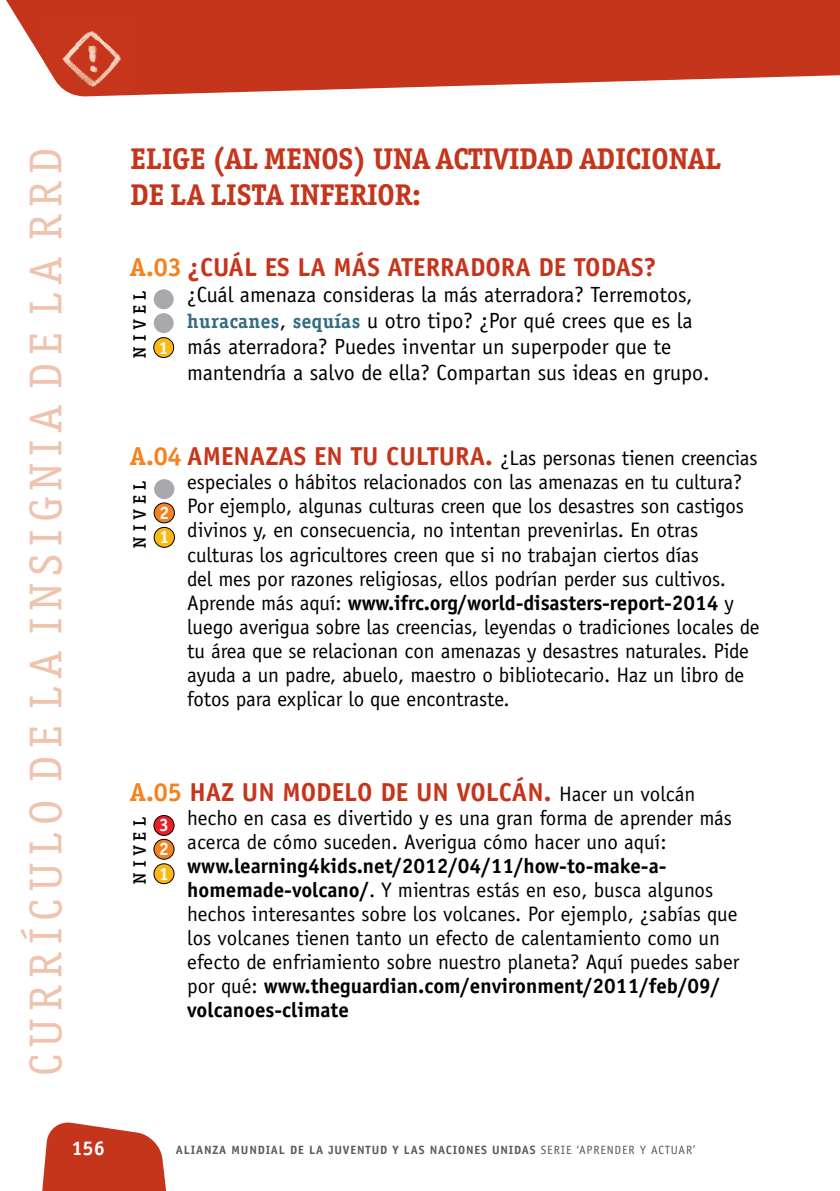
<style>
.page{position:relative;width:840px;height:1191px;background:#fff}
.page>*{position:absolute;margin:0;border:0;box-sizing:border-box;transform-origin:0 0}
.t1{font:46px "Officina Ser ITC Std";letter-spacing:.165em;color:#efc3ae}
.t2{font:700 30px/36px "Officina Ser ITC Std";color:#c5351c}
.t3{font:700 26px "Officina Sans Std";color:#c5351c}
.t4{font:22px/26px "Officina Sans Std";color:#000}
.t5{font:21px/24px "Officina Sans Std";letter-spacing:-.005em;color:#000}
.t6{font:700 20px "Officina Sans Std";color:#fff}
.t7{font:500 18px "Officina Ser ITC Std";letter-spacing:.315em;color:#000}
.t8{font:700 18px/24.2px "Officina Ser ITC Std";color:#fff}
.t9{font:700 12px "Officina Sans Std";letter-spacing:.07em;color:#58595b}
.s1{font-family:"Officina Ser ITC Std";color:#f58220}
.s2{font-family:"Officina Ser ITC Std";font-weight:700;font-size:20px;color:#346c81}
.s3{font-family:"Officina Ser ITC Std";font-weight:700;font-size:26px;color:#f58220}
.s4{font-weight:700;font-size:26px;color:#c5351c}
.s5{font-weight:700}
.s6{font-weight:400;font-size:21px;color:#000}
.s7{font-weight:400}
</style>
<div class="page">
<svg style="left:42px;top:1122px;width:125px;height:69px"></svg>
<div style="left:645px;top:0;width:194px;height:81px;background:#c5351c"></div>
<svg style="left:6px;top:0;width:639px;height:97px;background:#cc4f3a"></svg>
<img style="left:44px;top:17px;width:89px;height:77px">
<div style="left:154px;top:337px;width:19px;height:20px;background:#fdb913;border-radius:50%"></div>
<div style="left:153px;top:337px;width:21px;height:21px;border:1px solid #000;border-radius:50%"></div>
<div style="left:154px;top:313px;width:19px;height:20px;background:#a7a9ac;border-radius:50%"></div>
<div style="left:154px;top:289px;width:19px;height:20px;background:#a7a9ac;border-radius:50%"></div>
<div style="left:154px;top:527px;width:20px;height:20px;background:#fdb913;border-radius:50%"></div>
<div style="left:154px;top:527px;width:20px;height:20px;border:1px solid #000;border-radius:50%"></div>
<div style="left:154px;top:503px;width:20px;height:20px;background:#f58220;border-radius:50%"></div>
<div style="left:154px;top:503px;width:20px;height:20px;border:1px solid #000;border-radius:50%"></div>
<div style="left:154px;top:479px;width:20px;height:20px;background:#a7a9ac;border-radius:50%"></div>
<div style="left:154px;top:863px;width:20px;height:20px;background:#fdb913;border-radius:50%"></div>
<div style="left:154px;top:863px;width:20px;height:21px;border:1px solid #000;border-radius:50%"></div>
<div style="left:154px;top:839px;width:20px;height:20px;background:#f58220;border-radius:50%"></div>
<div style="left:154px;top:839px;width:20px;height:20px;border:1px solid #000;border-radius:50%"></div>
<div style="left:154px;top:815px;width:20px;height:20px;background:#ed1d24;border-radius:50%"></div>
<div style="left:154px;top:815px;width:20px;height:20px;border:1px solid #000;border-radius:50%"></div>
<h1 class="t1" style="left:19px;top:1076px;width:930px;rotate:-90deg">CURRÍCULO DE LA INSIGNIA DE LA RRD</h1>
<h2 class="t2" style="left:130px;top:141px;width:591px">ELIGE (AL MENOS) UNA ACTIVIDAD ADICIONAL<br>DE LA LISTA INFERIOR:</h2>
<p class="t3" style="left:130px;top:251px;width:527px"><span class="s1">A.03</span> ¿CUÁL ES LA MÁS ATERRADORA DE TODAS?</p>
<p class="t4" style="left:187px;top:282px;width:523px">¿Cuál amenaza consideras la más aterradora? Terremotos, <span class="s2">huracanes</span>, <span class="s2">sequías</span> u otro tipo? ¿Por qué crees que es la más aterradora? Puedes inventar un superpoder que te mantendría a salvo de ella? Compartan sus ideas en grupo.</p>
<p class="t7" style="left:129px;top:358px;width:69px;rotate:-90deg">NIVEL</p>
<p class="t8" style="left:159px;top:335px;width:11px">1</p>
<p class="t5" style="left:187px;top:446px;width:573px;text-indent:-57px"><span class="s3">A.04</span> <span class="s4">AMENAZAS EN TU CULTURA.</span> ¿Las personas tienen creencias especiales o hábitos relacionados con las amenazas en tu cultura?<br>Por ejemplo, algunas culturas creen que los desastres son castigos divinos y, en consecuencia, no intentan prevenirlas. En otras culturas los agricultores creen que si no trabajan ciertos días<br>del mes por razones religiosas, ellos podrían perder sus cultivos.<br>Aprende más aquí: <span class="s5">www.ifrc.org/world-disasters-report-2014</span> y luego averigua sobre las creencias, leyendas o tradiciones locales de tu área que se relacionan con amenazas y desastres naturales. Pide ayuda a un padre, abuelo, maestro o bibliotecario. Haz un libro de fotos para explicar lo que encontraste.</p>
<p class="t7" style="left:129px;top:548px;width:69px;rotate:-90deg">NIVEL</p>
<p class="t8" style="left:159px;top:500px;width:11px">2<br>1</p>
<p class="t3" style="left:130px;top:775px;width:566px"><span class="s1">A.05</span> HAZ UN MODELO DE UN VOLCÁN. <span class="s6">Hacer un volcán</span></p>
<p class="t5" style="left:187px;top:805px;width:546px">hecho en casa es divertido y es una gran forma de aprender más acerca de cómo suceden. Averigua cómo hacer uno aquí:</p>
<p class="t5" style="left:187px;top:853px;width:553px"><span class="s5">www.learning4kids.net/2012/04/11/how-to-make-a&shy;homemade-volcano/</span>. Y mientras estás en eso, busca algunos hechos interesantes sobre los volcanes. Por ejemplo, ¿sabías que los volcanes tienen tanto un efecto de calentamiento como un efecto de enfriamiento sobre nuestro planeta? Aquí puedes saber por qué: <span class="s5">www.theguardian.com/environment/2011/feb/09/ volcanoes-climate</span></p>
<p class="t7" style="left:129px;top:884px;width:69px;rotate:-90deg">NIVEL</p>
<p class="t8" style="left:159px;top:813px;width:11px;text-align:justify">3<br>2<br>1</p>
<p class="t6" style="left:71px;top:1135px;width:35px">156</p>
<p class="t9" style="left:176px;top:1142px;width:520px">ALIANZA MUNDIAL DE LA JUVENTUD Y LAS NACIONES UNIDAS <span class="s7">SERIE ‘APRENDER Y ACTUAR’</span></p>
</div>
